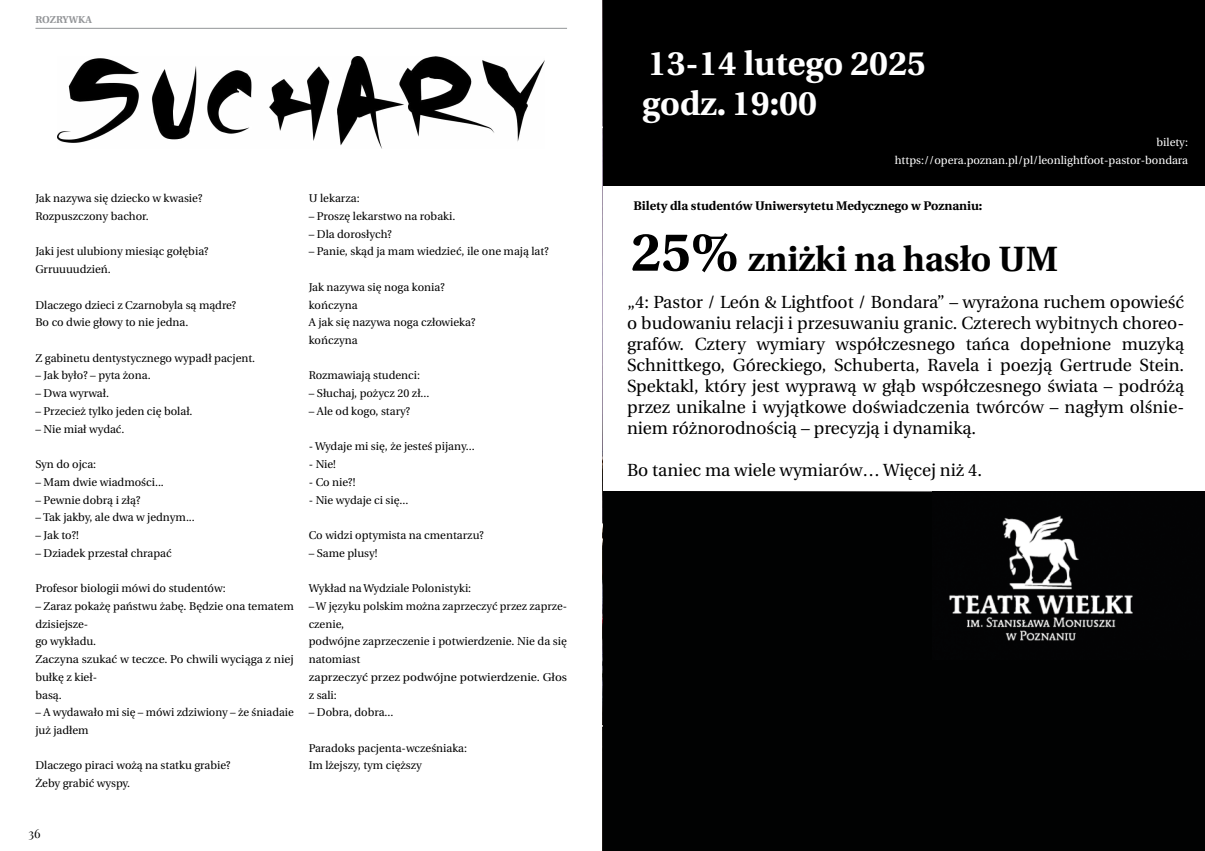
<style>
.page{position:relative;width:1205px;height:851px;background:#fff}
.page>*{position:absolute;margin:0;border:0;box-sizing:border-box;transform-origin:0 0}
.t1{font:700 35px "Heuristica";color:#000}
.t2{font:700 33.75px/40.5px "Heuristica";color:#fff}
.t3{font:17.5px/21px "Heuristica";color:#000;text-align:justify}
.t4{font:700 12.5px "Heuristica";color:#000}
.t5{font:12.5px "Playfair Display";color:#000}
.t6{font:11.25px/17.8px "Heuristica";color:#000}
.t7{font:11.25px/18.8px "Heuristica";color:#fff;text-align:right}
.t8{font:700 10px "Heuristica";color:#939598}
.s1{font-size:53.75px}
</style>
<div class="page">
<hr style="left:35px;top:28px;width:532px;height:1px;background:#939598">
<img style="left:58px;top:57px;width:487px;height:92px">
<div style="left:602px;top:0;width:603px;height:185px;background:#000"></div>
<div style="left:603px;top:491px;width:602px;height:359px;background:#010202"></div>
<img style="left:932px;top:492px;width:273px;height:167px">
<img style="left:602px;top:0;width:1px;height:850px">
<p class="t8" style="left:35px;top:11px;width:15px">Rozrywka</p>
<p class="t6" style="left:35px;top:189px;width:168px">Jak nazywa się dziecko w kwasie?<br>Rozpuszczony bachor.</p>
<p class="t6" style="left:35px;top:243px;width:175px">Jaki jest ulubiony miesiąc gołębia?<br>Grruuuudzień.</p>
<p class="t6" style="left:35px;top:296px;width:202px">Dlaczego dzieci z Czarnobyla są mądre?<br>Bo co dwie głowy to nie jedna.</p>
<p class="t6" style="left:35px;top:349px;width:221px">Z gabinetu dentystycznego wypadł pacjent.</p>
<p class="t6" style="left:35px;top:367px;width:117px">– Jak było? – pyta żona.</p>
<p class="t6" style="left:35px;top:384px;width:75px">– Dwa wyrwał.</p>
<p class="t6" style="left:35px;top:402px;width:159px">– Przecież tylko jeden cię bolał.</p>
<p class="t6" style="left:35px;top:420px;width:90px">– Nie miał wydać.</p>
<p class="t6" style="left:35px;top:455px;width:62px">Syn do ojca:</p>
<p class="t6" style="left:35px;top:473px;width:130px">– Mam dwie wiadmości...</p>
<p class="t6" style="left:35px;top:491px;width:107px">– Pewnie dobrą i złą?</p>
<p class="t6" style="left:35px;top:508px;width:161px">– Tak jakby, ale dwa w jednym...</p>
<p class="t6" style="left:35px;top:526px;width:45px">– Jak to?!</p>
<p class="t6" style="left:35px;top:544px;width:138px">– Dziadek przestał chrapać</p>
<p class="t6" style="left:35px;top:579px;width:192px">Profesor biologii mówi do studentów:</p>
<p class="t6" style="left:35px;top:597px;width:260px">– Zaraz pokażę państwu żabę. Będzie ona tematem dzisiejsze-<br>go wykładu.<br>Zaczyna szukać w teczce. Po chwili wyciąga z niej bułkę z kieł-<br>basą.</p>
<p class="t6" style="left:35px;top:703px;width:260px">– A wydawało mi się – mówi zdziwiony – że śniadaie już jadłem</p>
<p class="t6" style="left:35px;top:756px;width:197px">Dlaczego piraci wożą na statku grabie?<br>Żeby grabić wyspy.</p>
<p class="t6" style="left:309px;top:189px;width:52px">U lekarza:</p>
<p class="t6" style="left:309px;top:207px;width:148px">– Proszę lekarstwo na robaki.</p>
<p class="t6" style="left:309px;top:225px;width:85px">– Dla dorosłych?</p>
<p class="t6" style="left:309px;top:243px;width:241px">– Panie, skąd ja mam wiedzieć, ile one mają lat?</p>
<p class="t6" style="left:309px;top:278px;width:168px">Jak nazywa się noga konia? kończyna<br>A jak się nazywa noga człowieka? kończyna</p>
<p class="t6" style="left:309px;top:367px;width:113px">Rozmawiają studenci:</p>
<p class="t6" style="left:309px;top:384px;width:122px">– Słuchaj, pożycz 20 zł...</p>
<p class="t6" style="left:309px;top:402px;width:103px">– Ale od kogo, stary?</p>
<p class="t6" style="left:309px;top:437px;width:167px">- Wydaje mi się, że jesteś pijany...</p>
<p class="t6" style="left:309px;top:455px;width:29px">- Nie!</p>
<p class="t6" style="left:309px;top:473px;width:48px">- Co nie?!</p>
<p class="t6" style="left:309px;top:491px;width:101px">- Nie wydaje ci się...</p>
<p class="t6" style="left:309px;top:526px;width:177px">Co widzi optymista na cmentarzu?</p>
<p class="t6" style="left:309px;top:544px;width:70px">– Same plusy!</p>
<p class="t6" style="left:309px;top:579px;width:164px">Wykład na Wydziale Polonistyki:</p>
<p class="t6" style="left:309px;top:597px;width:260px">– W języku polskim można zaprzeczyć przez zaprze&shy;czenie,<br>podwójne zaprzeczenie i potwierdzenie. Nie da się natomiast<br>zaprzeczyć przez podwójne potwierdzenie. Głos z sali:</p>
<p class="t6" style="left:309px;top:703px;width:86px">– Dobra, dobra...</p>
<p class="t6" style="left:309px;top:739px;width:160px">Paradoks pacjenta-wcześniaka:<br>Im lżejszy, tym cięższy</p>
<p class="t5" style="left:29px;top:823px;width:14px">36</p>
<h2 class="t2" style="left:642px;top:41px;width:285px">13-14 lutego 2025 godz. 19:00</h2>
<p class="t7" style="left:895px;top:133px;width:295px">bilety: https://opera.poznan.pl/pl/leonlightfoot-pastor-bondara</p>
<p class="t4" style="left:633px;top:195px;width:350px">Bilety dla studentów Uniwersytetu Medycznego w Poznaniu:</p>
<h1 class="t1" style="left:631px;top:231px;width:429px"><span class="s1">25%</span> zniżki na hasło UM</h1>
<p class="t3" style="left:627px;top:291px;width:559px">„4: Pastor / León &amp; Lightfoot / Bondara” – wyrażona ruchem opowieść o budowaniu relacji i przesuwaniu granic. Czterech wybitnych choreo&shy;grafów. Cztery wymiary współczesnego tańca dopełnione muzyką Schnittkego, Góreckiego, Schuberta, Ravela i poezją Gertrude Stein.<br>Spektakl, który jest wyprawą w głąb współczesnego świata – podróżą przez unikalne i wyjątkowe doświadczenia twórców – nagłym olśnie&shy;niem różnorodnością – precyzją i dynamiką.</p>
<h3 class="t3" style="left:627px;top:459px;width:357px">Bo taniec ma wiele wymiarów… Więcej niż 4.</h3>
</div>
